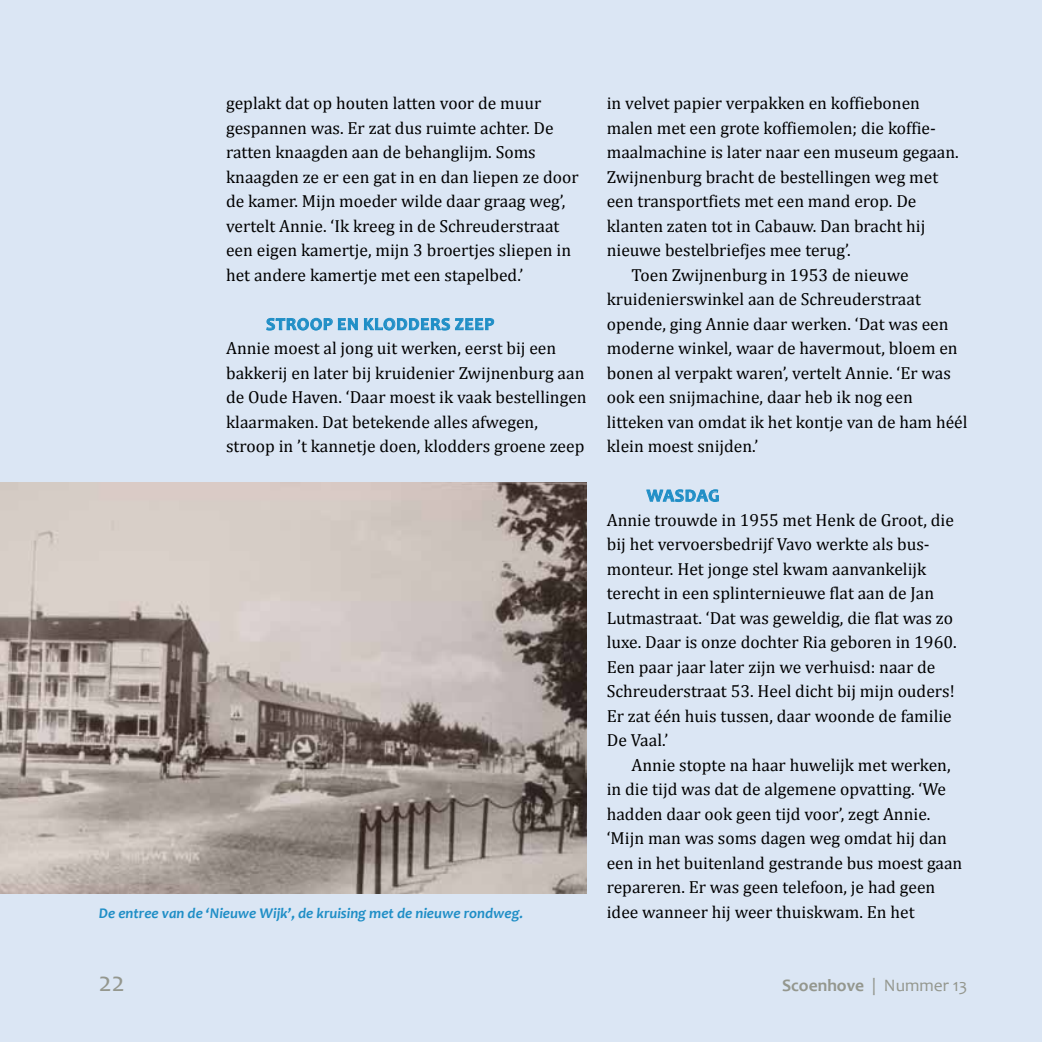
<style>
.page{position:relative;width:1042px;height:1042px;background:#dbe6f4}
.page>*{position:absolute;margin:0;border:0;box-sizing:border-box;transform-origin:0 0}
.t1{font:28px "Candara";color:#94978e}
.t2{font:17.5px/24.5px "Cambria";color:#000}
.t3{font:700 17.5px "Candara";letter-spacing:.04em;color:#1f8ec6}
.t4{font:700 17.5px "Candara";color:#94978e}
.t5{font:italic 700 14.88px "Candara";color:#1f8ec6}
.s1{font-weight:400}
</style>
<div class="page">
<svg style="left:266px;top:318px;width:92px;height:12px"></svg>
<svg style="left:364px;top:318px;width:130px;height:12px"></svg>
<svg style="left:646px;top:489px;width:73px;height:13px"></svg>
<img style="left:0;top:482px;width:587px;height:411px">
<p class="t2" style="left:226px;top:91px;width:354px">geplakt dat op houten latten voor de muur gespannen was. Er zat dus ruimte achter. De ratten knaagden aan de behanglijm. Soms knaagden ze er een gat in en dan liepen ze door de kamer. Mijn moeder wilde daar graag weg’, vertelt Annie. ‘Ik kreeg in de Schreuderstraat een eigen kamertje, mijn 3 broertjes sliepen in het andere kamertje met een stapelbed.’</p>
<p class="t3" style="left:266px;top:313px;width:229px">STROOP EN KLODDERS ZEEP</p>
<p class="t2" style="left:226px;top:336px;width:362px">Annie moest al jong uit werken, eerst bij een bakkerij en later bij kruidenier Zwijnenburg aan de Oude Haven. ‘Daar moest ik vaak bestellingen klaarmaken. Dat betekende alles afwegen, stroop in ’t kannetje doen, klodders groene zeep</p>
<p class="t2" style="left:607px;top:91px;width:315px">in velvet papier verpakken en koffiebonen</p>
<p class="t2" style="left:607px;top:115px;width:331px">malen met een grote koffiemolen; die koffie-</p>
<p class="t2" style="left:607px;top:140px;width:353px">maalmachine is later naar een museum gegaan.</p>
<p class="t2" style="left:607px;top:164px;width:333px">Zwijnenburg bracht de bestellingen weg met</p>
<p class="t2" style="left:607px;top:189px;width:311px">een transportfiets met een mand erop. De</p>
<p class="t2" style="left:607px;top:213px;width:320px">klanten zaten tot in Cabauw. Dan bracht hij</p>
<p class="t2" style="left:607px;top:238px;width:245px">nieuwe bestelbriefjes mee terug’.</p>
<p class="t2" style="left:631px;top:262px;width:278px">Toen Zwijnenburg in 1953 de nieuwe</p>
<p class="t2" style="left:607px;top:287px;width:316px">kruidenierswinkel aan de Schreuderstraat</p>
<p class="t2" style="left:607px;top:311px;width:343px">opende, ging Annie daar werken. ‘Dat was een</p>
<p class="t2" style="left:607px;top:336px;width:352px">moderne winkel, waar de havermout, bloem en</p>
<p class="t2" style="left:607px;top:360px;width:346px">bonen al verpakt waren’, vertelt Annie. ‘Er was</p>
<p class="t2" style="left:607px;top:385px;width:307px">ook een snijmachine, daar heb ik nog een</p>
<p class="t2" style="left:607px;top:409px;width:362px">litteken van omdat ik het kontje van de ham héél</p>
<p class="t2" style="left:607px;top:434px;width:153px">klein moest snijden.’</p>
<p class="t3" style="left:647px;top:485px;width:29px">WASDA</p>
<p class="t3" style="left:708px;top:485px;width:12px">G</p>
<p class="t2" style="left:607px;top:507px;width:351px">Annie trouwde in 1955 met Henk de Groot, die bij het vervoersbedrijf Vavo werkte als bus&shy;monteur. Het jonge stel kwam aanvankelijk terecht in een splinternieuwe flat aan de Jan Lutmastraat. ‘Dat was geweldig, die flat was zo luxe. Daar is onze dochter Ria geboren in 1960.<br>Een paar jaar later zijn we verhuisd: naar de Schreuderstraat 53. Heel dicht bij mijn ouders!<br>Er zat één huis tussen, daar woonde de familie De Vaal.’</p>
<p class="t2" style="left:607px;top:752px;width:357px;text-indent:25px">Annie stopte na haar huwelijk met werken, in die tijd was dat de algemene opvatting. ‘We hadden daar ook geen tijd voor’, zegt Annie. ‘Mijn man was soms dagen weg omdat hij dan een in het buitenland gestrande bus moest gaan repareren. Er was geen telefoon, je had geen</p>
<p class="t5" style="left:99px;top:904px;width:426px">De entree van de ‘Nieuwe Wijk’, de kruising met de nieuwe rondweg.</p>
<p class="t2" style="left:607px;top:899px;width:309px">idee wanneer hij weer thuiskwam. En het</p>
<h1 class="t1" style="left:99px;top:965px;width:27px">22</h1>
<p class="t4" style="left:782px;top:975px;width:187px">SCOENHOVE <span class="s1">| Nummer 13</span></p>
</div>
